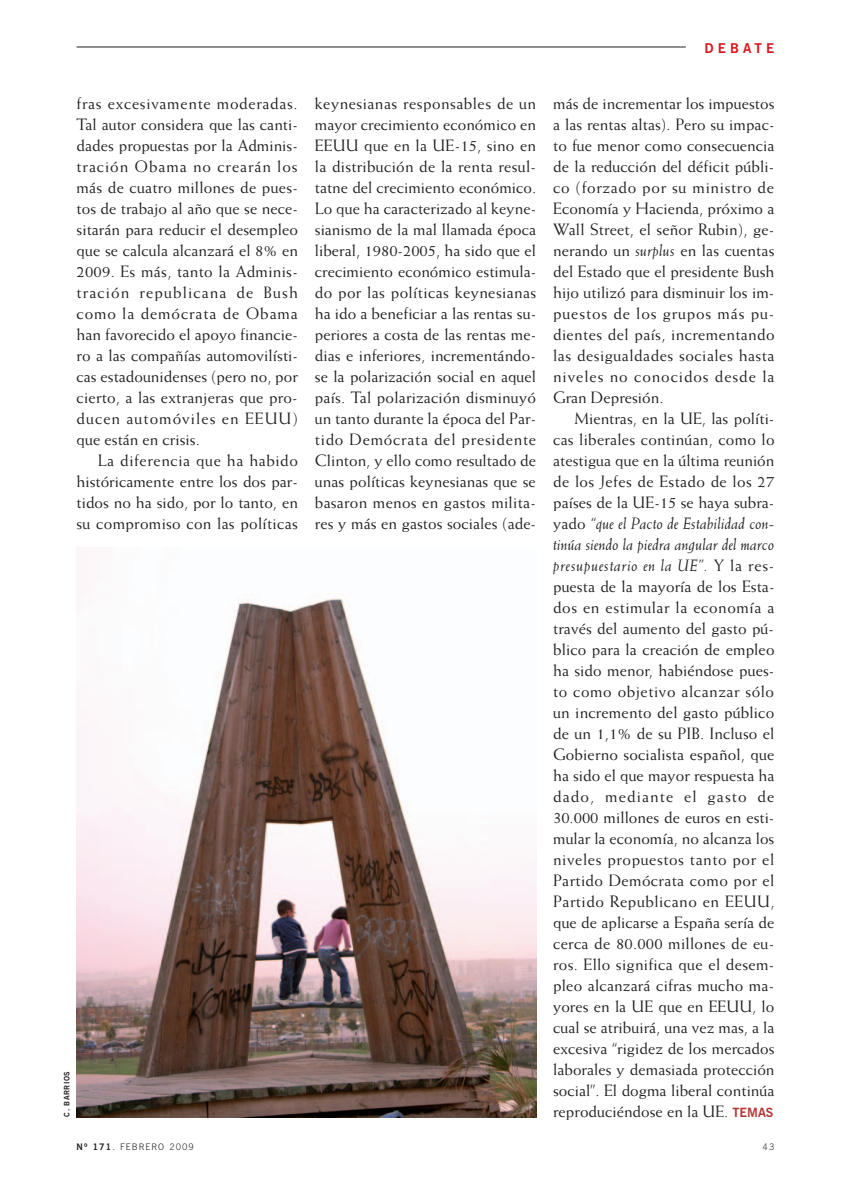
<style>
.page{position:relative;width:851px;height:1191px;background:#fff}
.page>*{position:absolute;margin:0;border:0;box-sizing:border-box;transform-origin:0 0}
.t1{font:16.5px/21px "Weiss Std";color:#231f20;text-align:justify}
.t2{font:700 13.5px "News Gothic BT";letter-spacing:.305em;color:#d7171f}
.t3{font:300 9px "News Gothic BT";letter-spacing:.12em;color:#231f20}
.t4{font:700 7.5px "News Gothic BT";letter-spacing:.06em;color:#231f20}
.s1{font-style:italic}
.s2{font-family:"News Gothic BT";font-weight:700;font-size:12.75px;color:#b83535}
.s3{font-weight:700}
</style>
<div class="page">
<hr style="left:77px;top:47px;width:608px;height:1px;background:#231f20">
<img style="left:77px;top:598px;width:459px;height:519px">
<p class="t2" style="left:704px;top:40px;width:71px">DEBATE</p>
<p class="t1" style="left:77px;top:94px;width:223px">fras excesivamente moderadas.<br>Tal autor considera que las canti&shy;dades propuestas por la Adminis&shy;tración Obama no crearán los más de cuatro millones de pues&shy;tos de trabajo al año que se nece&shy;sitarán para reducir el desempleo que se calcula alcanzará el 8% en 2009. Es más, tanto la Adminis&shy;tración republicana de Bush como la demócrata de Obama han favorecido el apoyo financie&shy;ro a las compañías automovilísti&shy;cas estadounidenses (pero no, por cierto, a las extranjeras que pro&shy;ducen automóviles en EEUU) que están en crisis.</p>
<p class="t1" style="left:77px;top:451px;width:223px;text-indent:21px">La diferencia que ha habido históricamente entre los dos par&shy;tidos no ha sido, por lo tanto, en su compromiso con las políticas</p>
<p class="t4" style="left:63px;top:1116px;width:47px;rotate:-90deg">C. BARRIOS</p>
<p class="t1" style="left:315px;top:94px;width:223px">keynesianas responsables de un mayor crecimiento económico en EEUU que en la UE-15, sino en la distribución de la renta resul&shy;tatne del crecimiento económico.<br>Lo que ha caracterizado al keyne&shy;sianismo de la mal llamada época liberal, 1980-2005, ha sido que el crecimiento económico estimula&shy;do por las políticas keynesianas ha ido a beneficiar a las rentas su&shy;periores a costa de las rentas me&shy;dias e inferiores, incrementándo&shy;se la polarización social en aquel país. Tal polarización disminuyó un tanto durante la época del Par&shy;tido Demócrata del presidente Clinton, y ello como resultado de unas políticas keynesianas que se basaron menos en gastos milita&shy;res y más en gastos sociales (ade-</p>
<p class="t1" style="left:553px;top:94px;width:223px">más de incrementar los impuestos a las rentas altas). Pero su impac&shy;to fue menor como consecuencia de la reducción del déficit públi&shy;co (forzado por su ministro de Economía y Hacienda, próximo a Wall Street, el señor Rubin), ge&shy;nerando un <span class="s1">surplus</span> en las cuentas del Estado que el presidente Bush hijo utilizó para disminuir los im&shy;puestos de los grupos más pu&shy;dientes del país, incrementando las desigualdades sociales hasta niveles no conocidos desde la Gran Depresión.</p>
<p class="t1" style="left:553px;top:409px;width:223px;text-indent:21px">Mientras, en la UE, las políti&shy;cas liberales continúan, como lo atestigua que en la última reunión de los Jefes de Estado de los 27 países de la UE-15 se haya subra&shy;yado <span class="s1">“que el Pacto de Estabilidad con&shy;tinúa siendo la piedra angular del marco presupuestario en la UE”.</span> Y la res&shy;puesta de la mayoría de los Esta&shy;dos en estimular la economía a través del aumento del gasto pú&shy;blico para la creación de empleo ha sido menor, habiéndose pues&shy;to como objetivo alcanzar sólo un incremento del gasto público de un 1,1% de su PIB. Incluso el Gobierno socialista español, que ha sido el que mayor respuesta ha dado, mediante el gasto de 30.000 millones de euros en esti&shy;mular la economía, no alcanza los niveles propuestos tanto por el Partido Demócrata como por el Partido Republicano en EEUU, que de aplicarse a España sería de cerca de 80.000 millones de eu&shy;ros. Ello significa que el desem&shy;pleo alcanzará cifras mucho ma&shy;yores en la UE que en EEUU, lo cual se atribuirá, una vez mas, a la excesiva “rigidez de los mercados laborales y demasiada protección social”. El dogma liberal continúa</p>
<p class="t1" style="left:553px;top:1102px;width:222px">reproduciéndose en la UE. <span class="s2">TEMAS</span></p>
<p class="t3" style="left:77px;top:1141px;width:119px"><span class="s3">Nº 171</span>. FEBRERO 2009</p>
<p class="t3" style="left:762px;top:1141px;width:13px">43</p>
</div>
